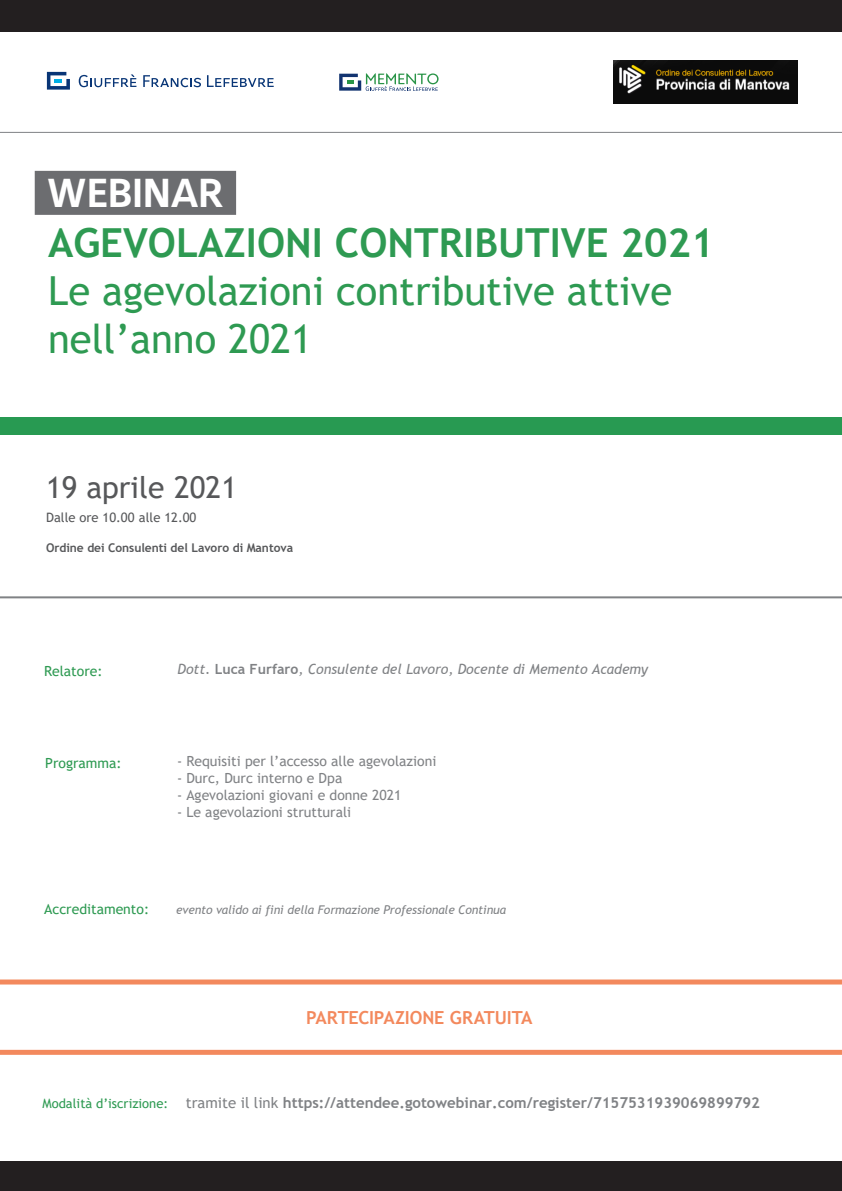
<style>
.page{position:relative;width:842px;height:1191px;background:#fff}
.page>*{position:absolute;margin:0;border:0;box-sizing:border-box;transform-origin:0 0}
.t1{font:40px/48.9px "Trebuchet MS";color:#2e9a52}
.t2{font:30px "Trebuchet MS";color:#57585a}
.t3{font:700 18px "Trebuchet MS";letter-spacing:-.005em;color:#f3895d}
.t4{font:700 15px "Trebuchet MS";color:#808285}
.t5{font:14px "Trebuchet MS";color:#808285}
.t6{font:italic 14px "Trebuchet MS";color:#808285}
.t7{font:14px "Trebuchet MS";color:#2e9a52}
.t8{font:13px "Trebuchet MS";color:#57585a}
.t9{font:italic 12px "Trebuchet MS";letter-spacing:-.005em;color:#808285}
.t10{font:700 12px "Trebuchet MS";letter-spacing:-.005em;color:#57585a}
.s1{font-family:"Maurea";font-weight:700;color:#fff}
.s2{font-weight:700}
.s3{font-style:inherit}
.s4{font-weight:700;font-style:normal}
.s5{font-weight:400;font-size:13px;color:#2e9a52}
.s6{font-weight:400}
</style>
<div class="page">
<svg style="left:0;top:979px;width:842px;height:75px"></svg>
<hr style="left:0;top:596px;width:842px;height:2px;background:#808285">
<div style="left:0;top:0;width:842px;height:31px;background:#231f20"></div>
<div style="left:0;top:1161px;width:842px;height:30px;background:#231f20"></div>
<hr style="left:0;top:132px;width:842px;height:1px;background:#808285">
<div style="left:35px;top:171px;width:201px;height:44px;background:#6c6d70"></div>
<svg style="left:47px;top:72px;width:23px;height:18px"></svg>
<svg style="left:79px;top:74px;width:57px;height:13px"></svg>
<svg style="left:143px;top:75px;width:58px;height:12px"></svg>
<svg style="left:207px;top:75px;width:67px;height:12px"></svg>
<svg style="left:339px;top:73px;width:100px;height:18px"></svg>
<div style="left:0;top:417px;width:842px;height:18px;background:#289a52"></div>
<img style="left:613px;top:61px;width:184px;height:42px">
<p class="t1" style="left:47px;top:168px;width:669px"><span class="s1">WEBINAR<br></span><span class="s2">AGEVOLAZIONI CONTRIBUTIVE 2021<br></span>Le agevolazioni contributive attive nell’anno 2021</p>
<p class="t2" style="left:46px;top:468px;width:193px">19 aprile 2021</p>
<p class="t8" style="left:46px;top:509px;width:152px">Dalle ore 10.00 alle 12.00</p>
<p class="t10" style="left:46px;top:540px;width:249px">Ordine dei Consulenti del Lavoro <span class="s3">di</span> Mantova</p>
<p class="t6" style="left:178px;top:660px;width:472px">Dott. <span class="s4">Luca Furfaro</span>, Consulente del Lavoro, Docente di Memento Academy</p>
<p class="t7" style="left:45px;top:754px;width:78px">Programma:</p>
<p class="t5" style="left:177px;top:752px;width:261px">- Requisiti per l’accesso alle agevolazioni</p>
<p class="t5" style="left:177px;top:769px;width:167px">- Durc, Durc interno e Dpa</p>
<p class="t5" style="left:177px;top:786px;width:226px">- Agevolazioni giovani e donne 2021</p>
<p class="t5" style="left:177px;top:803px;width:176px">- Le agevolazioni strutturali</p>
<p class="t7" style="left:44px;top:900px;width:106px">Accreditamento:</p>
<p class="t9" style="left:176px;top:902px;width:331px">evento valido ai fini della Formazione Professionale Continua</p>
<p class="t3" style="left:306px;top:1006px;width:228px">PARTECIPAZIONE GRATUITA</p>
<p class="t4" style="left:43px;top:1093px;width:719px"><span class="s5">Modalità d’iscrizione:</span> <span class="s6">tramite il link</span> https://attendee.gotowebinar.com/register/7157531939069899792</p>
</div>
